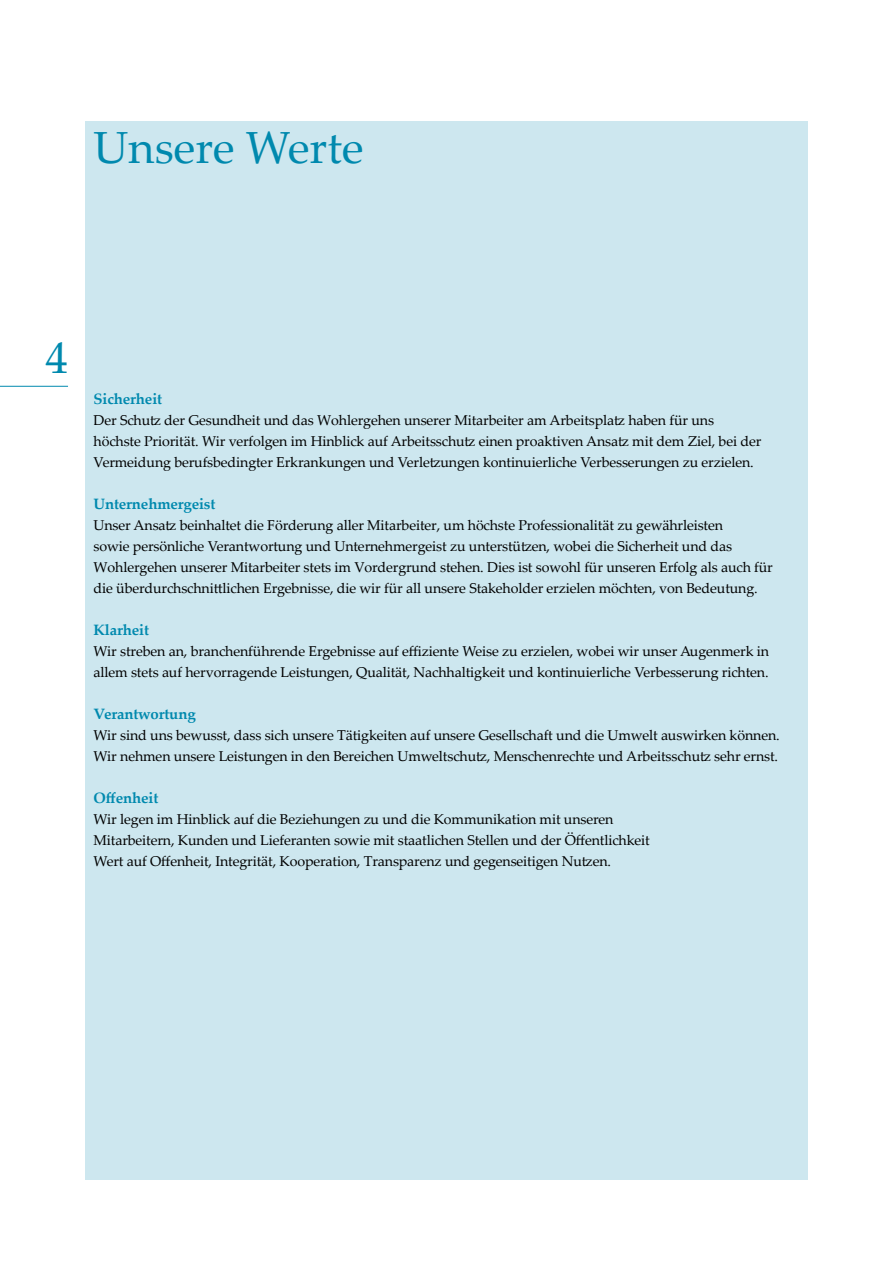
<style>
.page{position:relative;width:893px;height:1263px;background:#fff}
.page>*{position:absolute;margin:0;border:0;box-sizing:border-box;transform-origin:0 0}
.t1{font:45px "Palatino Linotype";color:#0089ae}
.t2{font:700 15px "Palatino Linotype";letter-spacing:-.01em;color:#0089ae}
.t3{font:14.25px/21px "Palatino Linotype";letter-spacing:-.01em;color:#000}
</style>
<div class="page">
<hr style="left:0;top:386px;width:68px;height:1px;background:#0089ae">
<div style="left:85px;top:121px;width:723px;height:1059px;background:#cde7ef"></div>
<h1 class="t1" style="left:94px;top:115px;width:271px">Unsere Werte</h1>
<h1 class="t1" style="left:46px;top:326px;width:24px">4</h1>
<p class="t2" style="left:94px;top:388px;width:70px">Sicherheit</p>
<p class="t3" style="left:94px;top:409px;width:669px">Der Schutz der Gesundheit und das Wohlergehen unserer Mitarbeiter am Arbeitsplatz haben für uns höchste Priorität. Wir verfolgen im Hinblick auf Arbeitsschutz einen proaktiven Ansatz mit dem Ziel, bei der<br>Vermeidung berufsbedingter Erkrankungen und Verletzungen kontinuierliche Verbesserungen zu erzielen.</p>
<p class="t2" style="left:94px;top:493px;width:123px">Unternehmergeist</p>
<p class="t3" style="left:94px;top:514px;width:681px">Unser Ansatz beinhaltet die Förderung aller Mitarbeiter, um höchste Professionalität zu gewährleisten<br>sowie persönliche Verantwortung und Unternehmergeist zu unterstützen, wobei die Sicherheit und das Wohlergehen unserer Mitarbeiter stets im Vordergrund stehen. Dies ist sowohl für unseren Erfolg als auch für die überdurchschnittlichen Ergebnisse, die wir für all unsere Stakeholder erzielen möchten, von Bedeutung.</p>
<p class="t2" style="left:94px;top:619px;width:57px">Klarheit</p>
<p class="t3" style="left:94px;top:640px;width:677px">Wir streben an, branchenführende Ergebnisse auf effiziente Weise zu erzielen, wobei wir unser Augenmerk in allem stets auf hervorragende Leistungen, Qualität, Nachhaltigkeit und kontinuierliche Verbesserung richten.</p>
<p class="t2" style="left:94px;top:703px;width:104px">Verantwortung</p>
<p class="t3" style="left:94px;top:724px;width:688px">Wir sind uns bewusst, dass sich unsere Tätigkeiten auf unsere Gesellschaft und die Umwelt auswirken können.<br>Wir nehmen unsere Leistungen in den Bereichen Umweltschutz, Menschenrechte und Arbeitsschutz sehr ernst.</p>
<p class="t2" style="left:94px;top:787px;width:66px">Offenheit</p>
<p class="t3" style="left:94px;top:808px;width:558px">Wir legen im Hinblick auf die Beziehungen zu und die Kommunikation mit unseren<br>Mitarbeitern, Kunden und Lieferanten sowie mit staatlichen Stellen und der Öffentlichkeit<br>Wert auf Offenheit, Integrität, Kooperation, Transparenz und gegenseitigen Nutzen.</p>
</div>
